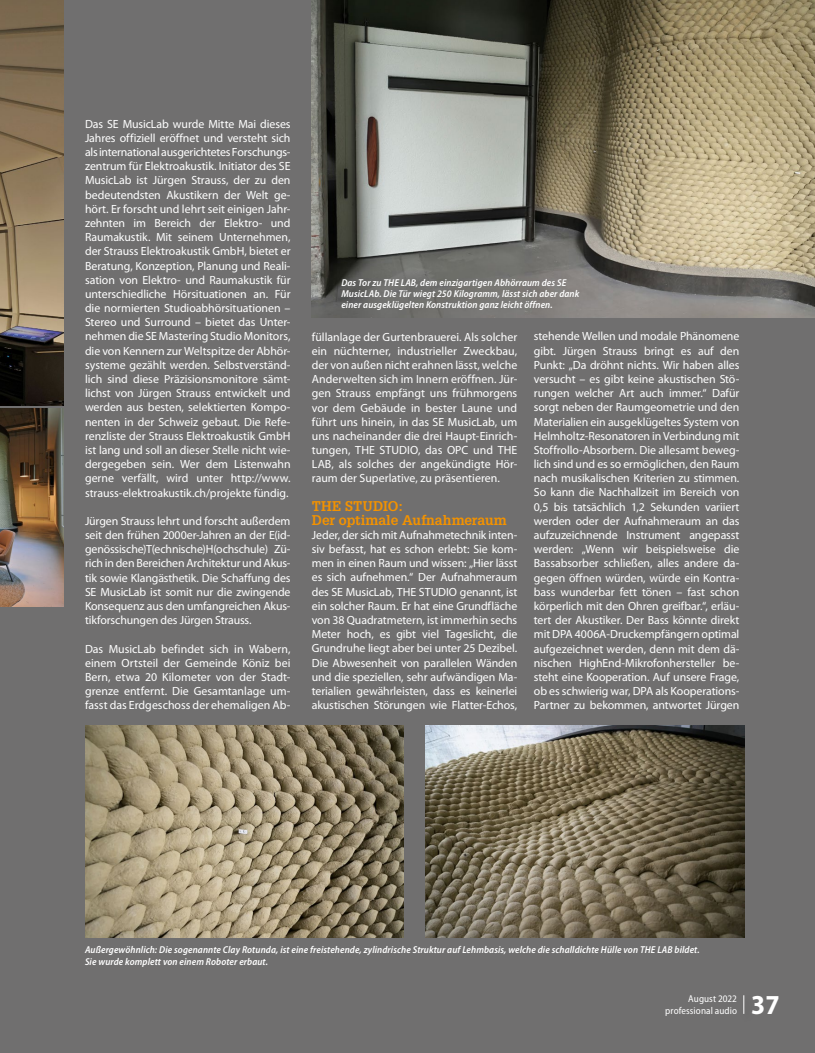
<style>
.page{position:relative;width:815px;height:1053px;background:#fff}
.page>*{position:absolute;margin:0;border:0;box-sizing:border-box;transform-origin:0 0}
.t1{font:700 semi-condensed 27.5px "Myriad Pro";color:#fff}
.t2{font:700 13.75px/14.1px "Glypha LT Std";color:#f39200}
.t3{font:11.88px/14.1px "Myriad Pro";letter-spacing:-.005em;color:#fff;text-align:justify}
.t4{font:italic 600 semi-condensed 10px/11.2px "Myriad Pro";letter-spacing:.01em;color:#fff}
.t5{font:semi-condensed 10px/11.9px "Myriad Pro";letter-spacing:.005em;color:#fff;text-align:right}
</style>
<div class="page">
<div style="left:0;top:0;width:815px;height:1052px;background:#706f6f"></div>
<svg style="left:743px;top:995px;width:1px;height:18px"></svg>
<img style="left:0;top:409px;width:64px;height:197px">
<img style="left:0;top:0;width:64px;height:405px">
<img style="left:312px;top:0;width:503px;height:317px">
<img style="left:85px;top:725px;width:319px;height:212px">
<img style="left:425px;top:725px;width:319px;height:212px">
<p class="t3" style="left:85px;top:116px;width:207px">Das SE MusicLab wurde Mitte Mai dieses Jahres offiziell eröffnet und versteht sich als international ausgerichtetes Forschungs&shy;zentrum für Elektroakustik. Initiator des SE MusicLab ist Jürgen Strauss, der zu den bedeutendsten Akustikern der Welt ge&shy;hört. Er forscht und lehrt seit einigen Jahr&shy;zehnten im Bereich der Elektro- und Raumakustik. Mit seinem Unternehmen, der Strauss Elektroakustik GmbH, bietet er Beratung, Konzeption, Planung und Reali&shy;sation von Elektro- und Raumakustik für unterschiedliche Hörsituationen an. Für die normierten Studioabhörsituationen – Stereo und Surround – bietet das Unter&shy;nehmen die SE Mastering Studio Monitors, die von Kennern zur Weltspitze der Abhör&shy;systeme gezählt werden. Selbstverständ&shy;lich sind diese Präzisionsmonitore sämt&shy;lichst von Jürgen Strauss entwickelt und werden aus besten, selektierten Kompo&shy;nenten in der Schweiz gebaut. Die Refe&shy;renzliste der Strauss Elektroakustik GmbH ist lang und soll an dieser Stelle nicht wie&shy;dergegeben sein. Wer dem Listenwahn gerne verfällt, wird unter http://www. strauss-elektroakustik.ch/projekte fündig.</p>
<p class="t3" style="left:85px;top:513px;width:207px">Jürgen Strauss lehrt und forscht außerdem seit den frühen 2000er-Jahren an der E(id&shy;genössische)T(echnische)H(ochschule) Zü&shy;rich in den Bereichen Architektur und Akus&shy;tik sowie Klangästhetik. Die Schaffung des SE MusicLab ist somit nur die zwingende Konsequenz aus den umfangreichen Akus&shy;tikforschungen des Jürgen Strauss.</p>
<p class="t3" style="left:85px;top:641px;width:207px">Das MusicLab befindet sich in Wabern, einem Ortsteil der Gemeinde Köniz bei Bern, etwa 20 Kilometer von der Stadt&shy;grenze entfernt. Die Gesamtanlage um&shy;fasst das Erdgeschoss der ehemaligen Ab-</p>
<p class="t4" style="left:341px;top:277px;width:240px">Das Tor zu THE LAB, dem einzigartigen Abhörraum des SE<br>MusicLAb. Die Tür wiegt 250 Kilogramm, lässt sich aber dank einer ausgeklügelten Konstruktion ganz leicht öffnen.</p>
<p class="t3" style="left:312px;top:329px;width:207px">füllanlage der Gurtenbrauerei. Als solcher ein nüchterner, industrieller Zweckbau, der von außen nicht erahnen lässt, welche Anderwelten sich im Innern eröffnen. Jür&shy;gen Strauss empfängt uns frühmorgens vor dem Gebäude in bester Laune und führt uns hinein, in das SE MusicLab, um uns nacheinander die drei Haupt-Einrich&shy;tungen, THE STUDIO, das OPC und THE LAB, als solches der angekündigte Hör&shy;raum der Superlative, zu präsentieren.</p>
<p class="t2" style="left:312px;top:498px;width:196px">THE STUDIO:<br>Der optimale Aufnahmeraum</p>
<p class="t3" style="left:312px;top:527px;width:207px">Jeder, der sich mit Aufnahmetechnik inten&shy;siv befasst, hat es schon erlebt: Sie kom&shy;men in einen Raum und wissen: „Hier lässt es sich aufnehmen.“ Der Aufnahmeraum des SE MusicLab, THE STUDIO genannt, ist ein solcher Raum. Er hat eine Grundfläche von 38 Quadratmetern, ist immerhin sechs Meter hoch, es gibt viel Tageslicht, die Grundruhe liegt aber bei unter 25 Dezibel.<br>Die Abwesenheit von parallelen Wänden und die speziellen, sehr aufwändigen Ma&shy;terialien gewährleisten, dass es keinerlei akustischen Störungen wie Flatter-Echos,</p>
<p class="t3" style="left:534px;top:329px;width:207px">stehende Wellen und modale Phänomene gibt. Jürgen Strauss bringt es auf den Punkt: „Da dröhnt nichts. Wir haben alles versucht – es gibt keine akustischen Stö&shy;rungen welcher Art auch immer.“ Dafür sorgt neben der Raumgeometrie und den Materialien ein ausgeklügeltes System von Helmholtz-Resonatoren in Verbindung mit Stoffrollo-Absorbern. Die allesamt beweg&shy;lich sind und es so ermöglichen, den Raum nach musikalischen Kriterien zu stimmen.<br>So kann die Nachhallzeit im Bereich von 0,5 bis tatsächlich 1,2 Sekunden variiert werden oder der Aufnahmeraum an das aufzuzeichnende Instrument angepasst werden: „Wenn wir beispielsweise die Bassabsorber schließen, alles andere da&shy;gegen öffnen würden, würde ein Kontra&shy;bass wunderbar fett tönen – fast schon körperlich mit den Ohren greifbar.“, erläu&shy;tert der Akustiker. Der Bass könnte direkt mit DPA 4006A-Druckempfängern optimal aufgezeichnet werden, denn mit dem dä&shy;nischen HighEnd-Mikrofonhersteller be&shy;steht eine Kooperation. Auf unsere Frage, ob es schwierig war, DPA als Kooperations-Partner zu bekommen, antwortet Jürgen</p>
<p class="t4" style="left:85px;top:944px;width:616px">Außergewöhnlich: Die sogenannte Clay Rotunda, ist eine freistehende, zylindrische Struktur auf Lehmbasis, welche die schalldichte Hülle von THE LAB bildet.<br>Sie wurde komplett von einem Roboter erbaut.</p>
<p class="t5" style="left:665px;top:992px;width:73px">August 2022 professional audio</p>
<h1 class="t1" style="left:751px;top:989px;width:30px">37</h1>
</div>
